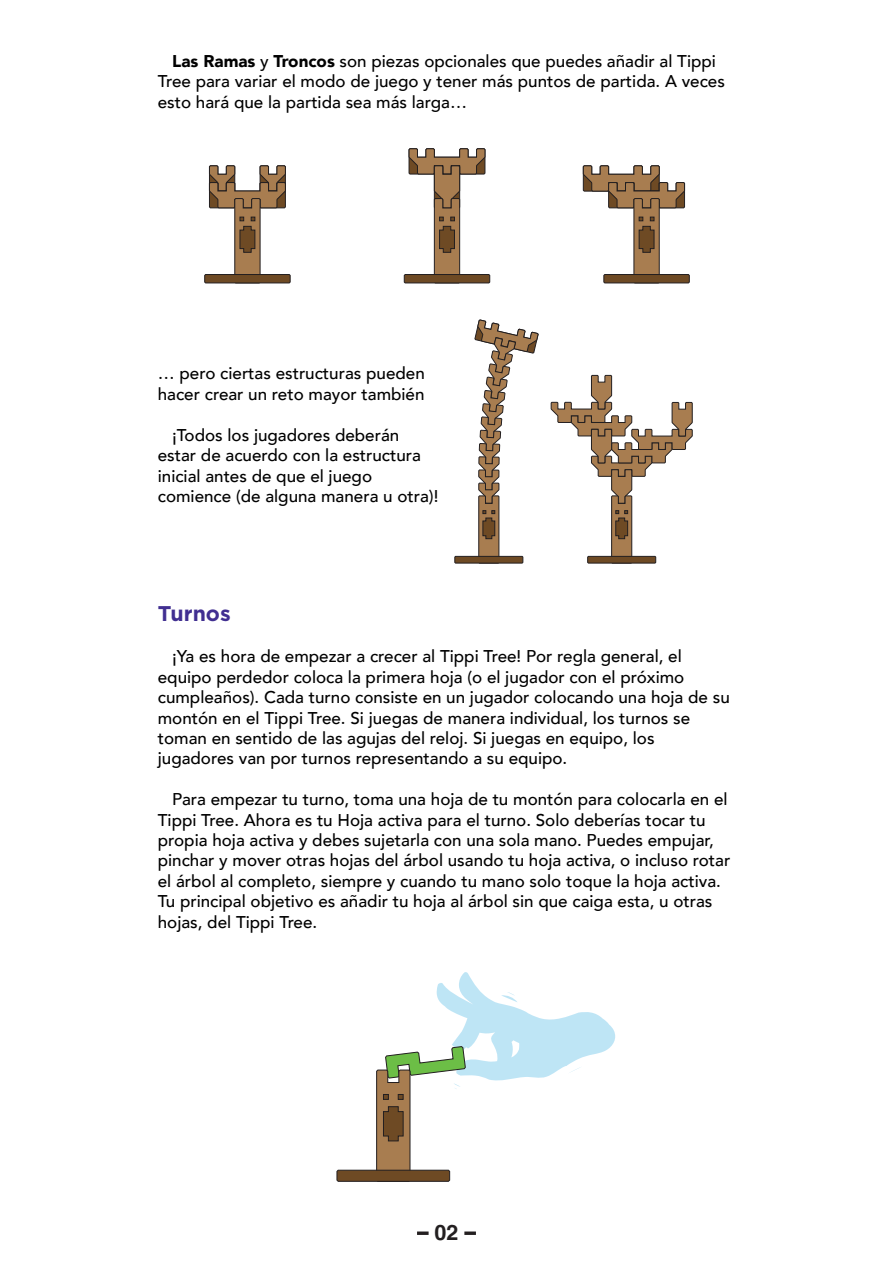
<style>
.page{position:relative;width:893px;height:1262px;background:#fff}
.page>*{position:absolute;margin:0;border:0;box-sizing:border-box;transform-origin:0 0}
.t1{font:700 21.45px "Helvetica LT Std";color:#231f20}
.t2{font:700 21.3px "Gotham";color:#412f91}
.t3{font:500 16.95px/20.4px "Avenir";color:#010101}
.s1{font-weight:900}
</style>
<div class="page">
<svg style="left:204px;top:165px;width:87px;height:119px"></svg>
<div style="left:404px;top:274px;width:85px;height:9px;background:#6e4a24"></div>
<div style="left:404px;top:274px;width:86px;height:9px;border:1px solid #231f20"></div>
<svg style="left:408px;top:148px;width:77px;height:135px"></svg>
<div style="left:455px;top:556px;width:68px;height:7px;background:#6e4a24"></div>
<div style="left:454px;top:556px;width:69px;height:7px;border:1px solid #231f20"></div>
<svg style="left:474px;top:319px;width:64px;height:244px"></svg>
<svg style="left:550px;top:375px;width:142px;height:188px"></svg>
<div style="left:604px;top:274px;width:85px;height:9px;background:#6e4a24"></div>
<div style="left:603px;top:274px;width:86px;height:9px;border:1px solid #231f20"></div>
<svg style="left:582px;top:165px;width:103px;height:118px"></svg>
<svg style="left:336px;top:972px;width:279px;height:210px"></svg>
<svg style="left:464px;top:1231px;width:12px;height:3px"></svg>
<svg style="left:417px;top:1231px;width:11px;height:3px"></svg>
<p class="t3" style="left:158px;top:50px;width:568px;text-indent:14px"><span class="s1">Las Ramas</span> y <span class="s1">Troncos</span> son piezas opcionales que puedes añadir al Tippi<br>Tree para variar el modo de juego y tener más puntos de partida. A veces esto hará que la partida sea más larga…</p>
<p class="t3" style="left:158px;top:362px;width:268px">… pero ciertas estructuras pueden hacer crear un reto mayor también</p>
<p class="t3" style="left:158px;top:424px;width:282px;text-indent:14px">¡Todos los jugadores deberán estar de acuerdo con la estructura inicial antes de que el juego comience (de alguna manera u otra)!</p>
<p class="t2" style="left:158px;top:599px;width:74px">Turnos</p>
<p class="t3" style="left:158px;top:645px;width:573px;text-indent:14px">¡Ya es hora de empezar a crecer al Tippi Tree! Por regla general, el equipo perdedor coloca la primera hoja (o el jugador con el próximo cumpleaños). Cada turno consiste en un jugador colocando una hoja de su montón en el Tippi Tree. Si juegas de manera individual, los turnos se toman en sentido de las agujas del reloj. Si juegas en equipo, los jugadores van por turnos representando a su equipo.</p>
<p class="t3" style="left:158px;top:788px;width:574px;text-indent:14px">Para empezar tu turno, toma una hoja de tu montón para colocarla en el Tippi Tree. Ahora es tu Hoja activa para el turno. Solo deberías tocar tu propia hoja activa y debes sujetarla con una sola mano. Puedes empujar, pinchar y mover otras hojas del árbol usando tu hoja activa, o incluso rotar el árbol al completo, siempre y cuando tu mano solo toque la hoja activa.<br>Tu principal objetivo es añadir tu hoja al árbol sin que caiga esta, u otras hojas, del Tippi Tree.</p>
<p class="t1" style="left:434px;top:1219px;width:25px">02</p>
</div>
